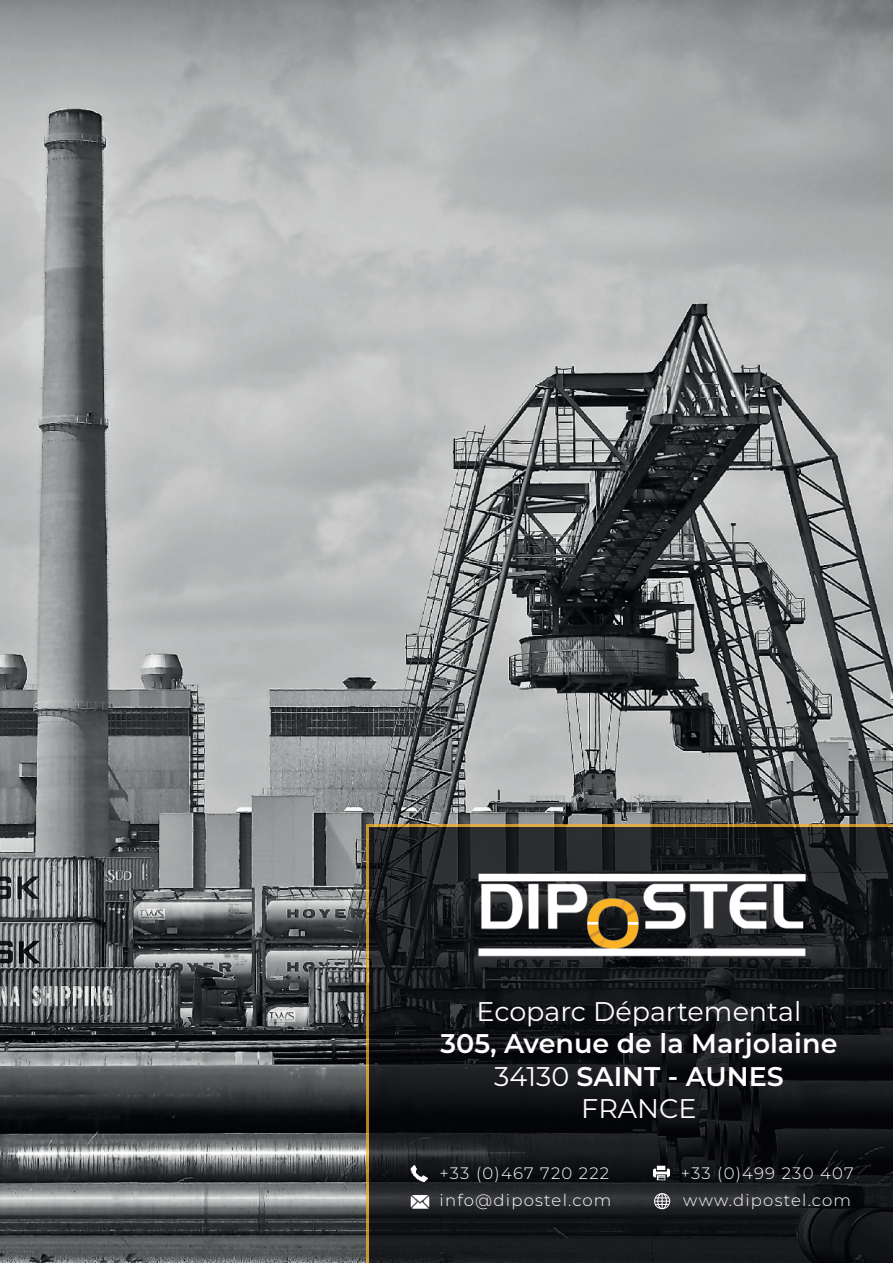
<style>
.page{position:relative;width:893px;height:1263px;background:#fff}
.page>*{position:absolute;margin:0;border:0;box-sizing:border-box;transform-origin:0 0}
.t1{font:600 27px/32.4px "Montserrat";color:#fff;text-align:center}
.t2{font:27px "Montserrat";color:#fff}
.t3{font:300 16.5px "Montserrat";letter-spacing:.07em;color:#fff}
.s1{font-weight:400}
</style>
<div class="page">
<img style="left:0;top:0;width:893px;height:1263px">
<svg style="left:369px;top:827px;width:524px;height:436px;background:#16171b"></svg>
<img style="left:411px;top:1192px;width:18px;height:18px">
<img style="left:410px;top:1165px;width:17px;height:17px">
<img style="left:653px;top:1165px;width:16px;height:16px">
<svg style="left:654px;top:1193px;width:16px;height:17px"></svg>
<img style="left:476px;top:871px;width:332px;height:85px">
<hr style="left:366px;top:824px;width:3px;height:439px;background:#fcb32a">
<hr style="left:369px;top:824px;width:524px;height:3px;background:#fcb32a">
<h1 class="t2" style="left:477px;top:993px;width:326px">Ecoparc Départemental</h1>
<h1 class="t1" style="left:440px;top:1026px;width:399px">305, Avenue de la Marjolaine<br><span class="s1">34130</span> SAINT - AUNES<br><span class="s1">FRANCE</span></h1>
<p class="t3" style="left:440px;top:1162px;width:171px">+33 (0)467 720 222</p>
<p class="t3" style="left:681px;top:1162px;width:174px">+33 (0)499 230 407</p>
<p class="t3" style="left:440px;top:1189px;width:173px">info@dipostel.com</p>
<p class="t3" style="left:683px;top:1189px;width:169px">www.dipostel.com</p>
</div>
